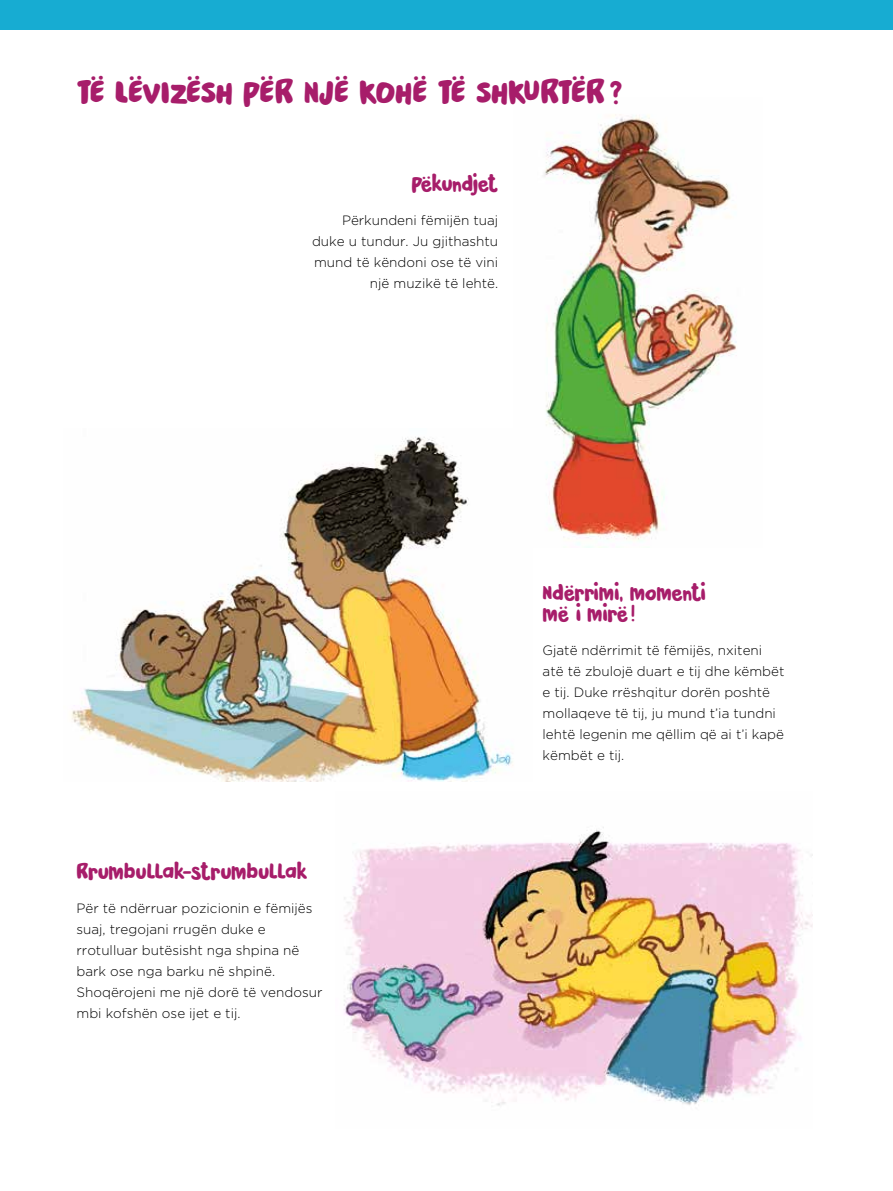
<style>
.page{position:relative;width:893px;height:1191px;background:#fff}
.page>*{position:absolute;margin:0;border:0;box-sizing:border-box;transform-origin:0 0}
.t1{font:33px "Pardesi";letter-spacing:-.03em;color:#a71d6a}
.t2{font:21px/21px "Pardesi";letter-spacing:-.02em;color:#a71d6a}
.t3{font:300 13.5px/21px "Gotham";color:#000}
</style>
<div class="page">
<div style="left:0;top:0;width:893px;height:30px;background:#17acd2"></div>
<img style="left:71px;top:437px;width:442px;height:344px">
<img style="left:544px;top:114px;width:193px;height:433px">
<img style="left:344px;top:827px;width:468px;height:279px">
<h1 class="t1" style="left:77px;top:68px;width:547px">TË LËVIZËSH PËR NJË KOHË TË SHKURTËR?</h1>
<h2 class="t2" style="left:412px;top:173px;width:88px">Pëkundjet</h2>
<p class="t3" style="left:312px;top:209px;width:188px;text-align:right">Përkundeni fëmijën tuaj duke u tundur. Ju gjithashtu mund të këndoni ose të vini një muzikë të lehtë.</p>
<h2 class="t2" style="left:77px;top:861px;width:233px">Rrumbullak-strumbullak</h2>
<p class="t3" style="left:77px;top:897px;width:247px">Për të ndërruar pozicionin e fëmijës suaj, tregojani rrugën duke e rrotulluar butësisht nga shpina në bark ose nga barku në shpinë.<br>Shoqërojeni me një dorë të vendosur mbi kofshën ose ijet e tij.</p>
<h2 class="t2" style="left:543px;top:582px;width:165px">Ndërrimi, momenti më i mirë!</h2>
<p class="t3" style="left:543px;top:639px;width:243px">Gjatë ndërrimit të fëmijës, nxiteni atë të zbulojë duart e tij dhe këmbët e tij. Duke rrëshqitur dorën poshtë mollaqeve të tij, ju mund t’ia tundni lehtë legenin me qëllim që ai t’i kapë këmbët e tij.</p>
</div>
